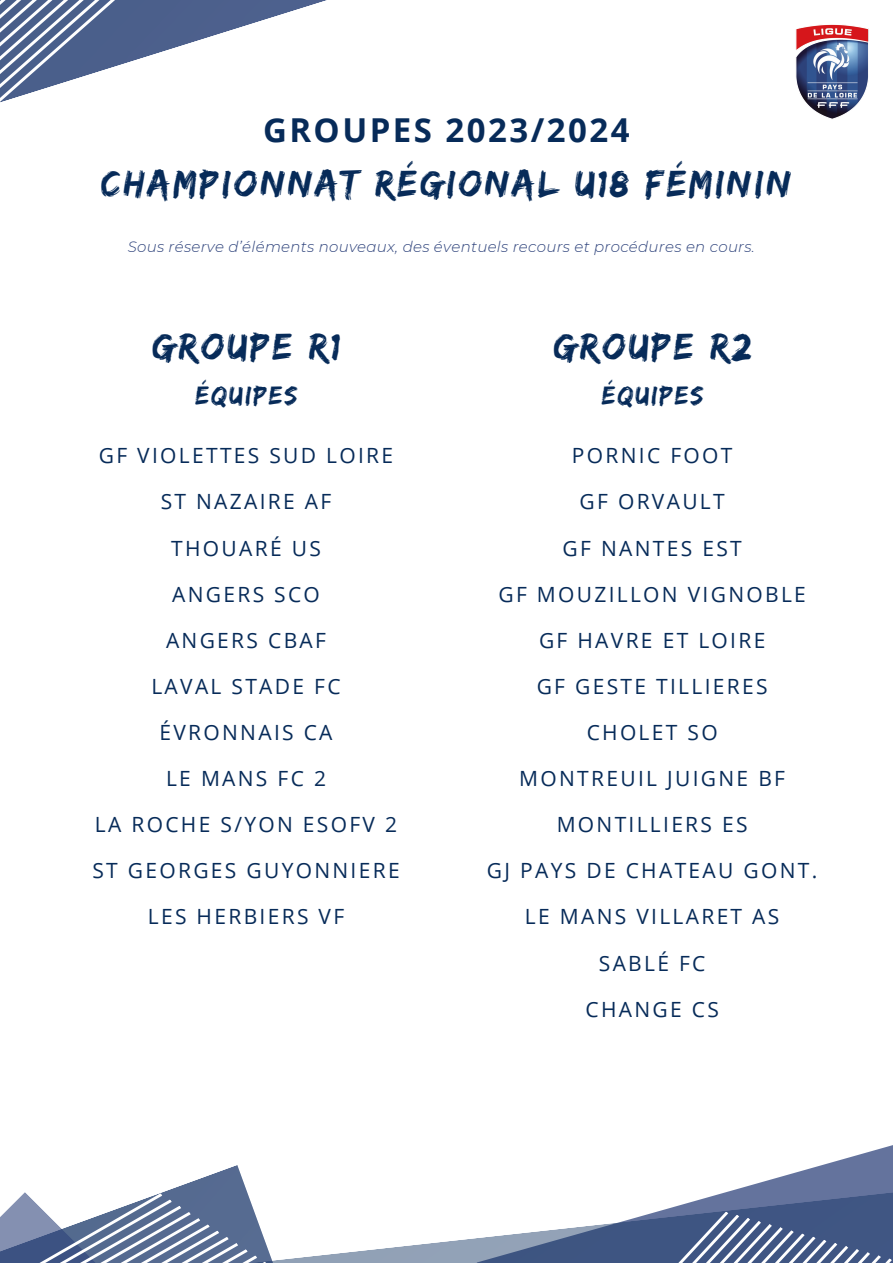
<style>
.page{position:relative;width:893px;height:1264px;background:#fff}
.page>*{position:absolute;margin:0;border:0;box-sizing:border-box;transform-origin:0 0}
.t1{font:39px "Edo";letter-spacing:.075em;color:#072b59}
.t2{font:700 33px "Open Sans";letter-spacing:.075em;color:#072b59}
.t3{font:27px "Edo";letter-spacing:.075em;color:#072b59}
.t4{font:21px "Open Sans";letter-spacing:.11em;color:#072b59}
.t5{font:italic 300 15px "Montserrat";letter-spacing:.02em;color:#2d427b}
</style>
<div class="page">
<svg style="left:459px;top:1152px;width:433px;height:110px"></svg>
<svg style="left:549px;top:1211px;width:343px;height:51px"></svg>
<img style="left:796px;top:24px;width:73px;height:95px">
<svg style="left:0;top:1165px;width:459px;height:97px"></svg>
<svg style="left:170px;top:0;width:157px;height:49px"></svg>
<svg style="left:0;top:0;width:170px;height:103px"></svg>
<p class="t2" style="left:263px;top:107px;width:368px">GROUPES 2023/2024</p>
<p class="t1" style="left:101px;top:161px;width:691px">CHAMPIONNAT RÉGIONAL U18 FÉMININ</p>
<p class="t5" style="left:128px;top:237px;width:628px">Sous réserve d’éléments nouveaux, des éventuels recours et procédures en cours.</p>
<p class="t1" style="left:152px;top:323px;width:189px">GROUPE R1</p>
<p class="t3" style="left:196px;top:379px;width:103px">ÉQUIPES</p>
<p class="t4" style="left:99px;top:441px;width:296px">GF VIOLETTES SUD LOIRE</p>
<p class="t4" style="left:161px;top:487px;width:172px">ST NAZAIRE AF</p>
<p class="t4" style="left:171px;top:533px;width:151px">THOUARÉ US</p>
<p class="t4" style="left:172px;top:579px;width:149px">ANGERS SCO</p>
<p class="t4" style="left:166px;top:625px;width:161px">ANGERS CBAF</p>
<p class="t4" style="left:151px;top:671px;width:191px">LAVAL STADE FC</p>
<p class="t4" style="left:159px;top:717px;width:175px">ÉVRONNAIS CA</p>
<p class="t4" style="left:166px;top:763px;width:161px">LE MANS FC 2</p>
<p class="t4" style="left:95px;top:809px;width:303px">LA ROCHE S/YON ESOFV 2</p>
<p class="t4" style="left:92px;top:855px;width:309px">ST GEORGES GUYONNIERE</p>
<p class="t4" style="left:148px;top:902px;width:198px">LES HERBIERS VF</p>
<p class="t1" style="left:553px;top:323px;width:199px">GROUPE R2</p>
<p class="t3" style="left:601px;top:379px;width:103px">ÉQUIPES</p>
<p class="t4" style="left:572px;top:441px;width:162px">PORNIC FOOT</p>
<p class="t4" style="left:579px;top:487px;width:147px">GF ORVAULT</p>
<p class="t4" style="left:562px;top:533px;width:181px">GF NANTES EST</p>
<p class="t4" style="left:498px;top:579px;width:309px">GF MOUZILLON VIGNOBLE</p>
<p class="t4" style="left:539px;top:625px;width:228px">GF HAVRE ET LOIRE</p>
<p class="t4" style="left:536px;top:671px;width:232px">GF GESTE TILLIERES</p>
<p class="t4" style="left:586px;top:717px;width:132px">CHOLET SO</p>
<p class="t4" style="left:519px;top:763px;width:267px">MONTREUIL JUIGNE BF</p>
<p class="t4" style="left:556px;top:809px;width:192px">MONTILLIERS ES</p>
<p class="t4" style="left:487px;top:855px;width:332px">GJ PAYS DE CHATEAU GONT.</p>
<p class="t4" style="left:525px;top:902px;width:256px">LE MANS VILLARET AS</p>
<p class="t4" style="left:598px;top:948px;width:108px">SABLÉ FC</p>
<p class="t4" style="left:585px;top:994px;width:135px">CHANGE CS</p>
</div>
